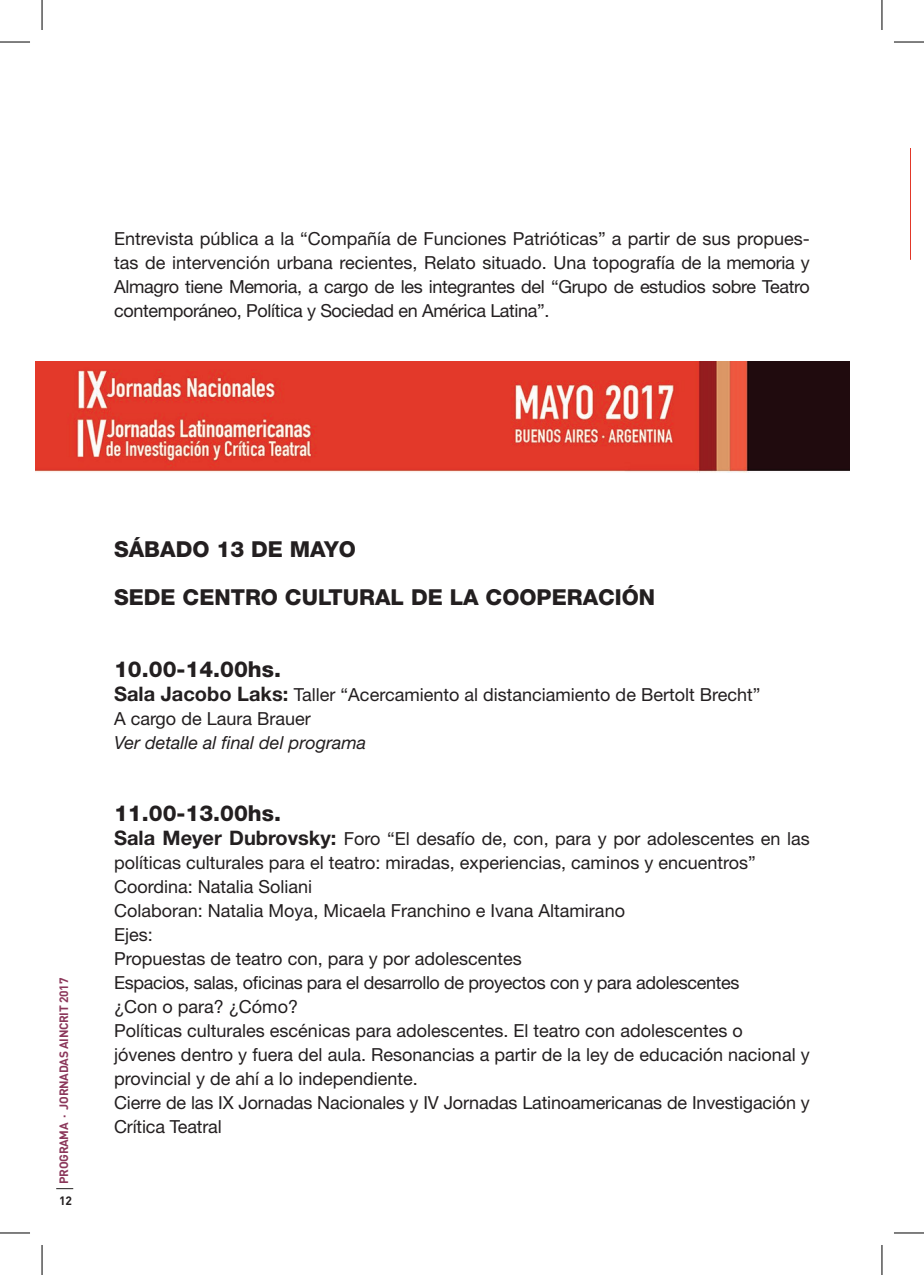
<style>
.page{position:relative;width:924px;height:1275px;background:#fff}
.page>*{position:absolute;margin:0;border:0;box-sizing:border-box;transform-origin:0 0}
.t1{font:800 22px/48px "Helvetica Neue LT Std";color:#231f20}
.t2{font:18px/24px "Helvetica Neue LT Std";color:#231f20}
.t3{font:italic 18px "Helvetica Neue LT Std";color:#231f20}
.t4{font:700 12px "DIN";letter-spacing:-.025em;color:#8b375a}
.t5{font:700 12px "DIN";color:#231f20}
.s1{font-weight:700;font-size:20px}
</style>
<div class="page">
<svg style="left:56px;top:1188px;width:17px;height:1px"></svg>
<img style="left:35px;top:361px;width:814px;height:112px">
<hr style="left:0;top:42px;width:30px;height:1px;background:#000">
<hr style="left:893px;top:42px;width:30px;height:1px;background:#000">
<hr style="left:0;top:1232px;width:30px;height:1px;background:#000">
<hr style="left:893px;top:1232px;width:30px;height:1px;background:#000">
<hr style="left:42px;top:0;width:1px;height:30px;background:#000">
<hr style="left:42px;top:1245px;width:1px;height:30px;background:#000">
<hr style="left:881px;top:0;width:1px;height:30px;background:#000">
<hr style="left:881px;top:1245px;width:1px;height:30px;background:#000">
<p class="t2" style="left:114px;top:226px;width:697px;text-align:justify">Entrevista pública a la “Compañía de Funciones Patrióticas” a partir de sus propues&shy;tas de intervención urbana recientes, Relato situado. Una topografía de la memoria y Almagro tiene Memoria, a cargo de les integrantes del “Grupo de estudios sobre Teatro contemporáneo, Política y Sociedad en América Latina”.</p>
<p class="t4" style="left:56px;top:1184px;width:208px;rotate:-90deg">PROGRAMA · JORNADAS AINCRIT 2017</p>
<p class="t5" style="left:59px;top:1192px;width:15px">12</p>
<p class="t1" style="left:114px;top:525px;width:542px">SÁBADO 13 DE MAYO<br>SEDE CENTRO CULTURAL DE LA COOPERACIÓN</p>
<p class="t1" style="left:114px;top:645px;width:168px">10.00-14.00hs.</p>
<p class="t2" style="left:114px;top:682px;width:647px"><span class="s1">Sala Jacobo Laks:</span> Taller “Acercamiento al distanciamiento de Bertolt Brecht”<br>A cargo de Laura Brauer</p>
<p class="t3" style="left:114px;top:732px;width:253px">Ver detalle al final del programa</p>
<p class="t1" style="left:114px;top:789px;width:168px">11.00-13.00hs.</p>
<p class="t2" style="left:114px;top:826px;width:697px"><span class="s1">Sala Meyer Dubrovsky:</span> Foro “El desafío de, con, para y por adolescentes en las políticas culturales para el teatro: miradas, experiencias, caminos y encuentros” Coordina: Natalia Soliani<br>Colaboran: Natalia Moya, Micaela Franchino e Ivana Altamirano<br>Ejes:<br>Propuestas de teatro con, para y por adolescentes<br>Espacios, salas, oficinas para el desarrollo de proyectos con y para adolescentes<br>¿Con o para? ¿Cómo?<br>Políticas culturales escénicas para adolescentes. El teatro con adolescentes o<br>jóvenes dentro y fuera del aula. Resonancias a partir de la ley de educación nacional y provincial y de ahí a lo independiente.<br>Cierre de las IX Jornadas Nacionales y IV Jornadas Latinoamericanas de Investigación y Crítica Teatral</p>
</div>
